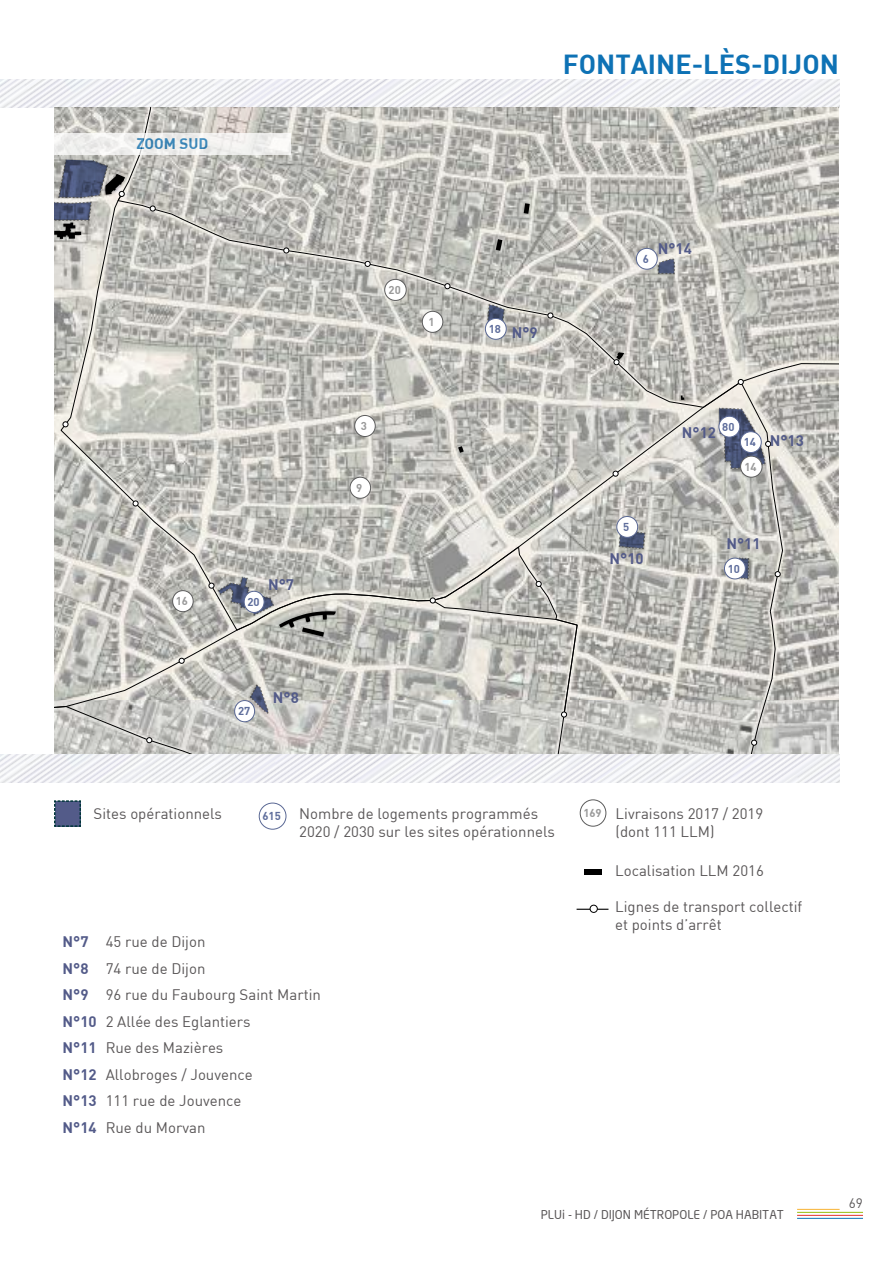
<style>
.page{position:relative;width:893px;height:1263px;background:#fff}
.page>*{position:absolute;margin:0;border:0;box-sizing:border-box;transform-origin:0 0}
.t1{font:700 27px "DIN";color:#0e72b5}
.t2{font:15px/26.5px "DIN";color:#5a5758}
.t3{font:700 15px/26.5px "DIN";color:#535b89}
.t4{font:700 15px "DIN";color:#0e72b5}
.t5{font:13.5px "DIN";color:#5a5758}
.t6{font:12px "Neo Sans";color:#5a5758}
.t7{font:700 11.25px "DIN";color:#5e6d9b}
.t8{font:700 11.25px "DIN";color:#999}
</style>
<div class="page">
<svg style="left:0;top:80px;width:1px;height:28px"></svg>
<img style="left:1px;top:80px;width:838px;height:28px">
<hr style="left:797px;top:1209px;width:43px;height:1px;background:#f8b333">
<hr style="left:797px;top:1212px;width:66px;height:1px;background:#97bf0d">
<hr style="left:797px;top:1215px;width:66px;height:1px;background:#e5322d">
<hr style="left:797px;top:1218px;width:66px;height:1px;background:#0e72b5">
<svg style="left:0;top:755px;width:1px;height:28px"></svg>
<svg style="left:54px;top:108px;width:784px;height:647px;background:#bdbdb8"></svg>
<div style="left:259px;top:802px;width:27px;height:28px;border:1px solid #5a6894;border-radius:50%"></div>
<div style="left:580px;top:799px;width:26px;height:27px;border:1px solid #5c5c5c;border-radius:50%"></div>
<svg style="left:54px;top:800px;width:27px;height:27px"></svg>
<div style="left:244px;top:591px;width:20px;height:21px;background:#fff;border-radius:50%"></div>
<div style="left:244px;top:591px;width:21px;height:22px;border:1px solid #5a6894;border-radius:50%"></div>
<div style="left:235px;top:700px;width:20px;height:22px;background:#fff;border-radius:50%"></div>
<div style="left:234px;top:700px;width:21px;height:22px;border:1px solid #5a6894;border-radius:50%"></div>
<div style="left:422px;top:311px;width:21px;height:21px;background:#fff;border-radius:50%"></div>
<div style="left:422px;top:311px;width:21px;height:22px;border:1px solid #5c5c5c;border-radius:50%"></div>
<div style="left:355px;top:415px;width:20px;height:21px;background:#fff;border-radius:50%"></div>
<div style="left:354px;top:415px;width:22px;height:22px;border:1px solid #5c5c5c;border-radius:50%"></div>
<div style="left:350px;top:477px;width:21px;height:21px;background:#fff;border-radius:50%"></div>
<div style="left:350px;top:477px;width:21px;height:22px;border:1px solid #5c5c5c;border-radius:50%"></div>
<div style="left:173px;top:591px;width:20px;height:21px;background:#fff;border-radius:50%"></div>
<div style="left:172px;top:590px;width:21px;height:22px;border:1px solid #5c5c5c;border-radius:50%"></div>
<div style="left:54px;top:133px;width:237px;height:22px;background:#f0efee"></div>
<img style="left:1px;top:755px;width:838px;height:28px">
<div style="left:385px;top:279px;width:21px;height:21px;background:#fff;border-radius:50%"></div>
<div style="left:384px;top:279px;width:22px;height:22px;border:1px solid #5c5c5c;border-radius:50%"></div>
<div style="left:741px;top:456px;width:21px;height:21px;background:#fff;border-radius:50%"></div>
<div style="left:740px;top:456px;width:22px;height:21px;border:1px solid #5c5c5c;border-radius:50%"></div>
<div style="left:584px;top:869px;width:17px;height:5px;background:#000"></div>
<div style="left:719px;top:416px;width:21px;height:21px;background:#fff;border-radius:50%"></div>
<div style="left:718px;top:416px;width:22px;height:22px;border:1px solid #5a6894;border-radius:50%"></div>
<div style="left:724px;top:558px;width:21px;height:21px;background:#fff;border-radius:50%"></div>
<div style="left:724px;top:558px;width:22px;height:21px;border:1px solid #5a6894;border-radius:50%"></div>
<div style="left:636px;top:248px;width:21px;height:21px;background:#fff;border-radius:50%"></div>
<div style="left:636px;top:248px;width:22px;height:22px;border:1px solid #5a6894;border-radius:50%"></div>
<div style="left:740px;top:432px;width:21px;height:20px;background:#fff;border-radius:50%"></div>
<div style="left:740px;top:431px;width:22px;height:22px;border:1px solid #5a6894;border-radius:50%"></div>
<div style="left:617px;top:516px;width:21px;height:21px;background:#fff;border-radius:50%"></div>
<div style="left:616px;top:516px;width:22px;height:22px;border:1px solid #5a6894;border-radius:50%"></div>
<div style="left:485px;top:318px;width:21px;height:21px;background:#fff;border-radius:50%"></div>
<div style="left:485px;top:318px;width:22px;height:22px;border:1px solid #5a6894;border-radius:50%"></div>
<hr style="left:577px;top:909px;width:31px;height:1px;background:#000">
<div style="left:590px;top:905px;width:7px;height:7px;background:#fff;border-radius:50%"></div>
<div style="left:590px;top:905px;width:8px;height:8px;border:1px solid #000;border-radius:50%"></div>
<p class="t4" style="left:136px;top:136px;width:73px">ZOOM SUD</p>
<h1 class="t1" style="left:563px;top:51px;width:278px">FONTAINE-LÈS-DIJON</h1>
<p class="t8" style="left:176px;top:596px;width:14px">16</p>
<p class="t7" style="left:247px;top:597px;width:14px">20</p>
<p class="t3" style="left:268px;top:572px;width:27px">N°7</p>
<p class="t7" style="left:238px;top:706px;width:14px">27</p>
<p class="t3" style="left:273px;top:685px;width:27px">N°8</p>
<p class="t8" style="left:389px;top:285px;width:14px">20</p>
<p class="t8" style="left:429px;top:317px;width:8px">1</p>
<p class="t8" style="left:361px;top:421px;width:8px">3</p>
<p class="t8" style="left:356px;top:482px;width:8px">9</p>
<p class="t7" style="left:489px;top:324px;width:14px">18</p>
<p class="t3" style="left:512px;top:319px;width:27px">N°9</p>
<p class="t7" style="left:643px;top:253px;width:8px">6</p>
<p class="t3" style="left:658px;top:236px;width:36px">N°14</p>
<p class="t7" style="left:623px;top:522px;width:8px">5</p>
<p class="t3" style="left:610px;top:545px;width:36px">N°10</p>
<p class="t7" style="left:722px;top:421px;width:14px">80</p>
<p class="t3" style="left:682px;top:420px;width:36px">N°12</p>
<p class="t7" style="left:744px;top:437px;width:14px">14</p>
<p class="t8" style="left:744px;top:461px;width:14px">14</p>
<p class="t3" style="left:770px;top:428px;width:36px">N°13</p>
<p class="t3" style="left:726px;top:531px;width:36px">N°11</p>
<p class="t7" style="left:728px;top:563px;width:14px">10</p>
<p class="t2" style="left:94px;top:801px;width:130px">Sites opérationnels</p>
<p class="t2" style="left:299px;top:801px;width:240px">Nombre de logements programmés</p>
<p class="t8" style="left:583px;top:808px;width:20px">169</p>
<p class="t2" style="left:299px;top:819px;width:257px">2020 / 2030 sur les sites opérationnels</p>
<p class="t7" style="left:263px;top:811px;width:20px">615</p>
<p class="t3" style="left:63px;top:929px;width:36px">N°7<br>N°8<br>N°9<br>N°10<br>N°11<br>N°12<br>N°13<br>N°14</p>
<p class="t2" style="left:106px;top:930px;width:217px">45 rue de Dijon<br>74 rue de Dijon<br>96 rue du Faubourg Saint Martin<br>2 Allée des Eglantiers<br>Rue des Mazières<br>Allobroges / Jouvence<br>111 rue de Jouvence<br>Rue du Morvan</p>
<p class="t2" style="left:616px;top:806px;width:149px;line-height:18px">Livraisons 2017 / 2019 (dont 111 LLM</p>
<p class="t2" style="left:710px;top:819px;width:6px">)</p>
<p class="t2" style="left:615px;top:858px;width:95px">Localisation LLM</p>
<p class="t2" style="left:732px;top:858px;width:33px">2016</p>
<p class="t2" style="left:615px;top:898px;width:189px;line-height:18px">Lignes de transport collectif et points d’arrêt</p>
<p class="t6" style="left:541px;top:1207px;width:244px">PLUI - HD / DIJON MÉTROPOLE / POA HABITAT</p>
<p class="t5" style="left:849px;top:1197px;width:16px">69</p>
</div>
